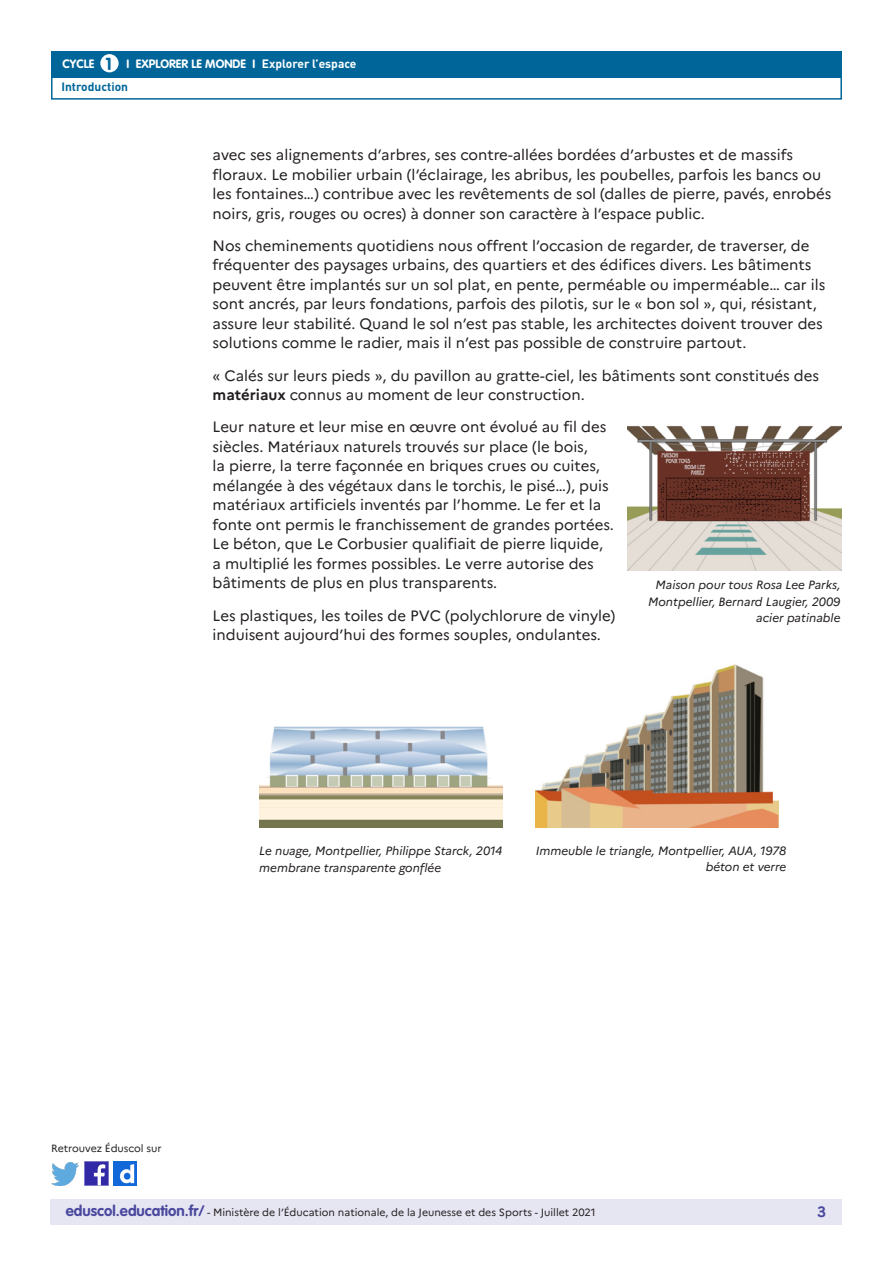
<style>
.page{position:relative;width:893px;height:1263px;background:#fff}
.page>*{position:absolute;margin:0;border:0;box-sizing:border-box;transform-origin:0 0}
.t1{font:700 17.25px "VAG Rounded Std";color:#00669a}
._06_Texte_courant{font:15px/19.5px "Marianne";color:#231f20}
.t2{font:700 15px "Marianne";color:#4a489e}
._07_Texte_en_marge{font:italic 12px/16.5px "Marianne";color:#231f20;text-align:right}
.t3{font:700 12px "VAG Rounded Std";color:#fff}
.t4{font:700 12px "DIN Pro";color:#fff}
.t5{font:700 12px "DIN Pro";color:#00669a}
.t6{font:10.5px "Marianne";color:#231f20}
.s1{font-weight:700}
.s2{font-family:"VAG Rounded Std";font-weight:700;font-size:15px;color:#4a489e}
</style>
<div class="page">
<div style="left:50px;top:1199px;width:791px;height:26px;background:#e6e5f2"></div>
<div style="left:51px;top:51px;width:791px;height:27px;background:#00669a"></div>
<div style="left:100px;top:54px;width:19px;height:18px;background:#fff;border-radius:50%"></div>
<div style="left:51px;top:75px;width:791px;height:25px;border:2px solid #00669a"></div>
<img style="left:85px;top:1162px;width:23px;height:23px">
<img style="left:51px;top:1163px;width:28px;height:22px">
<img style="left:114px;top:1162px;width:23px;height:23px">
<img style="left:628px;top:425px;width:214px;height:146px">
<img style="left:259px;top:726px;width:243px;height:101px">
<img style="left:536px;top:664px;width:243px;height:163px">
<p class="t1" style="left:106px;top:53px;width:8px">1</p>
<p class="t4" style="left:262px;top:56px;width:96px">Explorer l’espace</p>
<p class="t5" style="left:61px;top:79px;width:68px">Introduction</p>
<p class="t3" style="left:63px;top:57px;width:33px">CYCLE</p>
<p class="t3" style="left:127px;top:57px;width:130px">I EXPLORER LE MONDE I</p>
<p class="_06_Texte_courant" style="left:213px;top:145px;width:620px">avec ses alignements d’arbres, ses contre-allées bordées d’arbustes et de massifs floraux. Le mobilier urbain (l’éclairage, les abribus, les poubelles, parfois les bancs ou les fontaines…) contribue avec les revêtements de sol (dalles de pierre, pavés, enrobés noirs, gris, rouges ou ocres) à donner son caractère à l’espace public.</p>
<p class="_06_Texte_courant" style="left:213px;top:236px;width:614px">Nos cheminements quotidiens nous offrent l’occasion de regarder, de traverser, de fréquenter des paysages urbains, des quartiers et des édifices divers. Les bâtiments peuvent être implantés sur un sol plat, en pente, perméable ou imperméable… car ils sont ancrés, par leurs fondations, parfois des pilotis, sur le « bon sol », qui, résistant, assure leur stabilité. Quand le sol n’est pas stable, les architectes doivent trouver des solutions comme le radier, mais il n’est pas possible de construire partout.</p>
<p class="_06_Texte_courant" style="left:213px;top:365px;width:608px">« Calés sur leurs pieds », du pavillon au gratte-ciel, les bâtiments sont constitués des <span class="s1">matériaux</span> connus au moment de leur construction.</p>
<p class="_06_Texte_courant" style="left:213px;top:417px;width:403px">Leur nature et leur mise en œuvre ont évolué au fil des siècles. Matériaux naturels trouvés sur place (le bois,<br>la pierre, la terre façonnée en briques crues ou cuites, mélangée à des végétaux dans le torchis, le pisé…), puis matériaux artificiels inventés par l’homme. Le fer et la fonte ont permis le franchissement de grandes portées.<br>Le béton, que Le Corbusier qualifiait de pierre liquide, a multiplié les formes possibles. Le verre autorise des bâtiments de plus en plus transparents.</p>
<p class="_06_Texte_courant" style="left:213px;top:605px;width:404px">Les plastiques, les toiles de PVC (polychlorure de vinyle) induisent aujourd’hui des formes souples, ondulantes.</p>
<p class="_07_Texte_en_marge" style="left:648px;top:577px;width:194px">Maison pour tous Rosa Lee Parks,<br>Montpellier, Bernard Laugier, 2009</p>
<p class="_07_Texte_en_marge" style="left:756px;top:610px;width:86px">acier patinable</p>
<p class="_07_Texte_en_marge" style="left:259px;top:843px;width:245px">Le nuage, Montpellier, Philippe Starck, 2014</p>
<p class="_07_Texte_en_marge" style="left:259px;top:859px;width:183px">membrane transparente gonflée</p>
<p class="_07_Texte_en_marge" style="left:536px;top:842px;width:252px">Immeuble le triangle, Montpellier, AUA, 1978</p>
<p class="_07_Texte_en_marge" style="left:706px;top:858px;width:82px">béton et verre</p>
<p class="t6" style="left:51px;top:1142px;width:112px">Retrouvez Éduscol sur</p>
<p class="t6" style="left:66px;top:1206px;width:531px"><span class="s2">eduscol.education.fr/</span> - Ministère de l’Éducation nationale, de la Jeunesse et des Sports - Juillet 2021</p>
<p class="t2" style="left:817px;top:1202px;width:10px">3</p>
</div>
